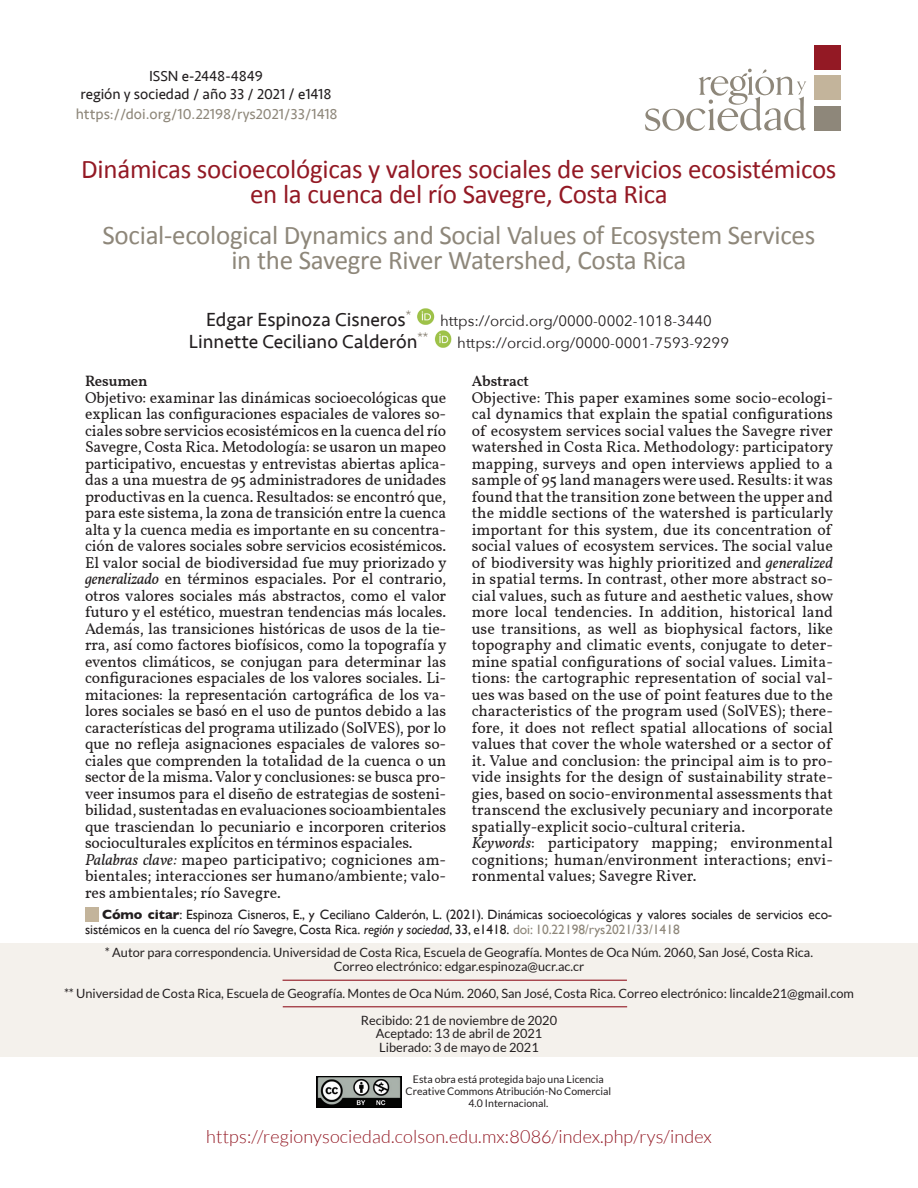
<style>
.page{position:relative;width:918px;height:1188px;background:#fff}
.page>*{position:absolute;margin:0;border:0;box-sizing:border-box;transform-origin:0 0}
.Título_español{font:27px "Calibri";letter-spacing:-.01em;color:#931924}
.Titulo_inglés{font:27px "Calibri";letter-spacing:-.01em;color:#8e877a}
.TEXTO{font:19.5px "Seravek";color:#231f20}
.t1{font:300 18px "Lato";letter-spacing:.01em;color:#931924}
.Texto_Resumen_Abstra{font:15.75px/16.5px "Vollkorn";color:#231f20;text-align:justify}
.TEXTO-2{font:15px "Avenir Next";color:#231f20}
.t2{font:15px "Seravek";color:#231f20}
.Titulo{font:15px "Seravek";color:#8e877a}
.Texto_Resumen_Abstra-2{font:600 15px "Vollkorn";letter-spacing:-.01em;color:#231f20}
.Título_Resumen_Abstr{font:600 15px "Vollkorn";letter-spacing:-.01em;color:#231f20}
.Como_citar_pagina_1{font:13.5px/15px "Gill Sans";letter-spacing:-.005em;color:#231f20}
.Titulo-2{font:12.75px "Lato";color:#231f20}
.t3{font:10.5px "Lato";color:#231f20}
.s1{font-style:italic}
.s2{font-weight:700}
.s3{font-style:inherit}
.s4{color:#8e877a}
</style>
<div class="page">
<div style="left:0;top:944px;width:918px;height:113px;background:#f4f1ec"></div>
<img style="left:417px;top:308px;width:18px;height:17px">
<img style="left:434px;top:330px;width:18px;height:18px">
<img style="left:317px;top:1077px;width:85px;height:30px">
<div style="left:85px;top:908px;width:14px;height:14px;background:#c3b49b"></div>
<div style="left:814px;top:45px;width:27px;height:25px;background:#931924"></div>
<svg style="left:645px;top:69px;width:161px;height:62px"></svg>
<div style="left:814px;top:75px;width:27px;height:25px;background:#c3b49b"></div>
<div style="left:814px;top:106px;width:27px;height:25px;background:#8e877a"></div>
<hr style="left:283px;top:980px;width:344px;height:1px;background:#931924">
<hr style="left:283px;top:1006px;width:344px;height:1px;background:#931924">
<p class="t2" style="left:149px;top:64px;width:116px">ISSN e-2448-4849</p>
<p class="t2" style="left:80px;top:82px;width:253px">región y sociedad / año 33 / 2021 / e1418</p>
<p class="Titulo" style="left:76px;top:102px;width:264px">https://doi.org/10.22198/rys2021/33/1418</p>
<p class="Título_español" style="left:81px;top:152px;width:757px">Dinámicas socioecológicas y valores sociales de servicios ecosistémicos</p>
<p class="Título_español" style="left:250px;top:177px;width:419px">en la cuenca del río Savegre, Costa Rica</p>
<p class="Titulo_inglés" style="left:103px;top:218px;width:714px">Social-ecological Dynamics and Social Values of Ecosystem Services</p>
<p class="Titulo_inglés" style="left:231px;top:243px;width:457px">in the Savegre River Watershed, Costa Rica</p>
<p class="TEXTO" style="left:206px;top:304px;width:207px">Edgar Espinoza Cisneros<sup>*</sup></p>
<p class="TEXTO-2" style="left:440px;top:308px;width:273px">https://orcid.org/0000-0002-1018-3440</p>
<p class="TEXTO" style="left:189px;top:327px;width:241px">Linnette Ceciliano Calderón<sup>**</sup></p>
<p class="TEXTO-2" style="left:457px;top:330px;width:273px">https://orcid.org/0000-0001-7593-9299</p>
<p class="Título_Resumen_Abstr" style="left:85px;top:370px;width:64px">Resumen</p>
<p class="Texto_Resumen_Abstra" style="left:85px;top:389px;width:363px">Objetivo: examinar las dinámicas socioecológicas que explican las configuraciones espaciales de valores so&shy;ciales sobre servicios ecosistémicos en la cuenca del río Savegre, Costa Rica. Metodología: se usaron un mapeo participativo, encuestas y entrevistas abiertas aplica&shy;das a una muestra de 95 administradores de unidades productivas en la cuenca. Resultados: se encontró que, para este sistema, la zona de transición entre la cuenca alta y la cuenca media es importante en su concentra&shy;ción de valores sociales sobre servicios ecosistémicos.<br>El valor social de biodiversidad fue muy priorizado y <span class="s1">generalizado</span> en términos espaciales. Por el contrario, otros valores sociales más abstractos, como el valor futuro y el estético, muestran tendencias más locales.<br>Además, las transiciones históricas de usos de la tie&shy;rra, así como factores biofísicos, como la topografía y eventos climáticos, se conjugan para determinar las configuraciones espaciales de los valores sociales. Li&shy;mitaciones: la representación cartográfica de los va&shy;lores sociales se basó en el uso de puntos debido a las características del programa utilizado (SolVES), por lo que no refleja asignaciones espaciales de valores so&shy;ciales que comprenden la totalidad de la cuenca o un sector de la misma. Valor y conclusiones: se busca pro&shy;veer insumos para el diseño de estrategias de sosteni&shy;bilidad, sustentadas en evaluaciones socioambientales que trasciendan lo pecuniario e incorporen criterios socioculturales explícitos en términos espaciales.</p>
<p class="Texto_Resumen_Abstra" style="left:85px;top:851px;width:363px"><span class="s1">Palabras clave:</span> mapeo participativo; cogniciones am&shy;bientales; interacciones ser humano/ambiente; valo&shy;res ambientales; río Savegre.</p>
<p class="Texto_Resumen_Abstra-2" style="left:472px;top:370px;width:59px">Abstract</p>
<p class="Texto_Resumen_Abstra" style="left:472px;top:389px;width:363px;text-align:left">Objective: This paper examines some socio-ecologi&shy;cal dynamics that explain the spatial configurations of ecosystem services social values the Savegre river watershed in Costa Rica. Methodology: participatory mapping, surveys and open interviews applied to a sample of 95 land managers were used. Results: it was found that the transition zone between the upper and the middle sections of the watershed is particularly important for this system, due its concentration of social values of ecosystem services. The social value of biodiversity was highly prioritized and <span class="s1">generalized </span>in spatial terms. In contrast, other more abstract so&shy;cial values, such as future and aesthetic values, show more local tendencies. In addition, historical land use transitions, as well as biophysical factors, like topography and climatic events, conjugate to deter&shy;mine spatial configurations of social values. Limita&shy;tions: the cartographic representation of social val&shy;ues was based on the use of point features due to the characteristics of the program used (SolVES); there&shy;fore, it does not reflect spatial allocations of social values that cover the whole watershed or a sector of it. Value and conclusion: the principal aim is to pro&shy;vide insights for the design of sustainability strate&shy;gies, based on socio-environmental assessments that transcend the exclusively pecuniary and incorporate spatially-explicit socio-cultural criteria.</p>
<p class="Texto_Resumen_Abstra" style="left:472px;top:835px;width:363px"><span class="s1">Keywords</span>: participatory mapping; environmental cognitions; human/environment interactions; envi&shy;ronmental values; Savegre River.</p>
<p class="Como_citar_pagina_1" style="left:85px;top:907px;width:749px;text-indent:17px"><span class="s2">Cómo citar</span>: Espinoza Cisneros, E., y Ceciliano Calderón, L. (2021). Dinámicas socioecológicas y valores sociales de servicios eco&shy;sistémicos en la cuenca del río Savegre, Costa Rica. <span class="s1">región y sociedad</span>, 33, e1418<span class="s3">.</span> <span class="s4">doi: 10.22198/rys2021/33/1418</span></p>
<p class="Titulo-2" style="left:105px;top:945px;width:710px">* Autor para correspondencia. Universidad de Costa Rica, Escuela de Geografía. Montes de Oca Núm. 2060, San José, Costa Rica.</p>
<p class="Titulo-2" style="left:334px;top:959px;width:252px">Correo electrónico: edgar.espinoza@ucr.ac.cr</p>
<p class="Titulo-2" style="left:64px;top:986px;width:791px">** Universidad de Costa Rica, Escuela de Geografía. Montes de Oca Núm. 2060, San José, Costa Rica. Correo electrónico: lincalde21@gmail.com</p>
<p class="Titulo-2" style="left:361px;top:1013px;width:198px">Recibido: 21 de noviembre de 2020</p>
<p class="Titulo-2" style="left:376px;top:1026px;width:168px">Aceptado: 13 de abril de 2021</p>
<p class="Titulo-2" style="left:379px;top:1040px;width:161px">Liberado: 3 de mayo de 2021</p>
<p class="t3" style="left:413px;top:1074px;width:192px">Esta obra está protegida bajo una Licencia</p>
<p class="t3" style="left:406px;top:1086px;width:207px">Creative Commons Atribución-No Comercial</p>
<p class="t3" style="left:469px;top:1098px;width:81px">4.0 Internacional.</p>
<p class="t1" style="left:206px;top:1127px;width:507px">https://regionysociedad.colson.edu.mx:8086/index.php/rys/index</p>
</div>
